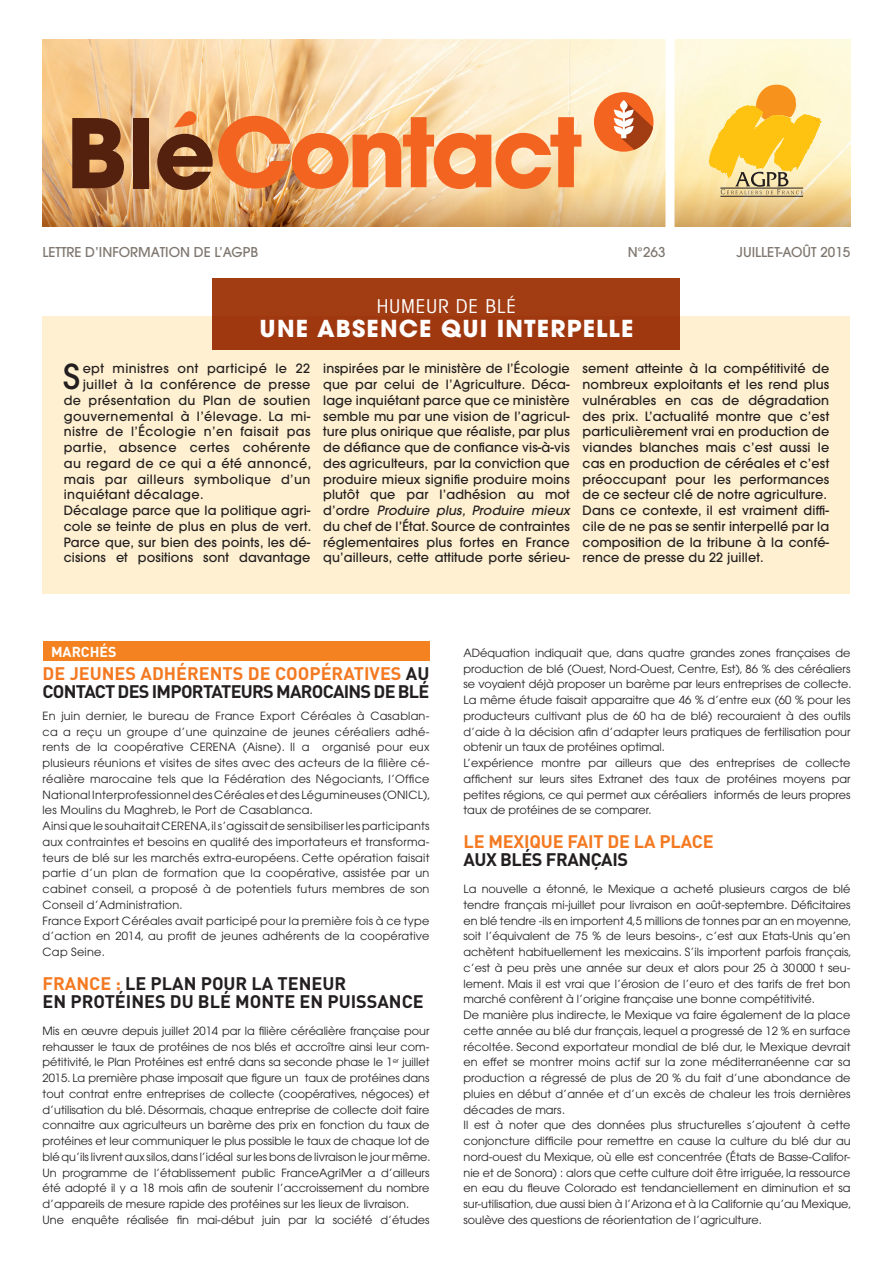
<style>
.page{position:relative;width:893px;height:1263px;background:#fff}
.page>*{position:absolute;margin:0;border:0;box-sizing:border-box;transform-origin:0 0}
.t1{font:500 34.05px "Avant Garde";color:#231f20}
.t2{font:700 23.25px "Avant Garde";letter-spacing:.05em;color:#fff}
.t3{font:condensed 19.2px "Avant Garde";letter-spacing:.05em;color:#fff}
.t4{font:700 18px/18px "DIN";letter-spacing:-.04em;color:#231f20}
.t5{font:700 18px "DIN";color:#231f20}
.t6{font:700 18px/18px "DIN";letter-spacing:-.015em;color:#f47921}
.t7{font:700 14.25px "DIN";color:#fff}
.t8{font:500 13.5px "Avant Garde";color:#7f776f}
.t9{font:500 12.75px/15.8px "Avant Garde";letter-spacing:.03em;color:#231f20;text-align:justify}
.t10{font:11.25px/15.8px "Avant Garde";color:#231f20;text-align:justify}
.s1{font-style:italic}
.s2{color:#f47921}
.s3{color:#231f20}
</style>
<div class="page">
<div style="left:43px;top:316px;width:807px;height:278px;background:#fef0d0"></div>
<img style="left:43px;top:40px;width:807px;height:125px">
<svg style="left:43px;top:165px;width:807px;height:61px;background:#e0b579"></svg>
<div style="left:43px;top:641px;width:386px;height:19px;background:#f58220"></div>
<div style="left:213px;top:279px;width:467px;height:71px;background:#a13c13"></div>
<hr style="left:720px;top:196px;width:83px;height:1px;background:#231f20">
<svg style="left:708px;top:84px;width:114px;height:110px;background:#f5cf69"></svg>
<div style="left:594px;top:92px;width:59px;height:60px;background:#f36421;border-radius:50%"></div>
<svg style="left:602px;top:96px;width:51px;height:54px"></svg>
<hr style="left:623px;top:107px;width:2px;height:29px;background:#fff">
<svg style="left:72px;top:118px;width:52px;height:70px;background:#733f24"></svg>
<div style="left:133px;top:118px;width:16px;height:70px;background:#55210f"></div>
<svg style="left:157px;top:110px;width:424px;height:80px;background:#eb9e69"></svg>
<div style="left:665px;top:25px;width:9px;height:212px;background:#fff"></div>
<p class="t8" style="left:43px;top:244px;width:217px">LETTRE D’INFORMATION DE L’AGPB</p>
<p class="t8" style="left:628px;top:244px;width:39px">N°263</p>
<p class="t8" style="left:737px;top:244px;width:115px">JUILLET-AOÛT 2015</p>
<p class="t3" style="left:377px;top:294px;width:141px">HUMEUR DE BLÉ</p>
<p class="t2" style="left:260px;top:314px;width:375px">UNE ABSENCE QUI INTERPELLE</p>
<p class="t1" style="left:63px;top:356px;width:18px">S</p>
<p class="t9" style="left:83px;top:361px;width:229px">ept ministres ont participé le 22</p>
<p class="t9" style="left:83px;top:377px;width:229px">juillet à la conférence de presse</p>
<p class="t9" style="left:64px;top:392px;width:248px">de présentation du Plan de soutien</p>
<p class="t9" style="left:64px;top:408px;width:248px">gouvernemental à l’élevage. La mi-</p>
<p class="t9" style="left:64px;top:424px;width:248px">nistre de l’Écologie n’en faisait pas</p>
<p class="t9" style="left:64px;top:440px;width:248px">partie, absence certes cohérente</p>
<p class="t9" style="left:64px;top:455px;width:249px">au regard de ce qui a été annoncé,</p>
<p class="t9" style="left:64px;top:471px;width:248px">mais par ailleurs symbolique d’un</p>
<p class="t9" style="left:64px;top:487px;width:141px">inquiétant décalage.</p>
<p class="t9" style="left:64px;top:503px;width:249px">Décalage parce que la politique agri&shy;cole se teinte de plus en plus de vert.<br>Parce que, sur bien des points, les dé&shy;cisions et positions sont davantage</p>
<p class="t9" style="left:323px;top:361px;width:248px">inspirées par le ministère de l’Écologie que par celui de l’Agriculture. Déca&shy;lage inquiétant parce que ce ministère semble mu par une vision de l’agricul&shy;ture plus onirique que réaliste, par plus de défiance que de confiance vis-à-vis des agriculteurs, par la conviction que produire mieux signifie produire moins plutôt que par l’adhésion au mot d’ordre <span class="s1">Produire plus, Produire mieux </span>du chef de l’État. Source de contraintes réglementaires plus fortes en France qu’ailleurs, cette attitude porte sérieu-</p>
<p class="t9" style="left:583px;top:361px;width:248px">sement atteinte à la compétitivité de nombreux exploitants et les rend plus vulnérables en cas de dégradation des prix. L’actualité montre que c’est particulièrement vrai en production de viandes blanches mais c’est aussi le cas en production de céréales et c’est préoccupant pour les performances de ce secteur clé de notre agriculture.</p>
<p class="t9" style="left:583px;top:503px;width:248px">Dans ce contexte, il est vraiment diffi&shy;cile de ne pas se sentir interpellé par la composition de la tribune à la confé&shy;rence de presse du 22 juillet.</p>
<p class="t7" style="left:51px;top:642px;width:67px">MARCHÉS</p>
<p class="t4" style="left:43px;top:664px;width:388px"><span class="s2">DE JEUNES ADHÉRENTS DE COOPÉRATIVES</span> AU<br>CONTACT DES IMPORTATEURS MAROCAINS DE BLÉ</p>
<p class="t10" style="left:43px;top:708px;width:390px">En juin dernier, le bureau de France Export Céréales à Casablan&shy;ca a reçu un groupe d’une quinzaine de jeunes céréaliers adhé&shy;rents de la coopérative CERENA (Aisne). Il a organisé pour eux plusieurs réunions et visites de sites avec des acteurs de la filière cé&shy;réalière marocaine tels que la Fédération des Négociants, l’Office National Interprofessionnel des Céréales et des Légumineuses (ONICL), les Moulins du Maghreb, le Port de Casablanca.</p>
<p class="t10" style="left:43px;top:818px;width:388px">Ainsi que le souhaitait CERENA, il s’agissait de sensibiliser les participants aux contraintes et besoins en qualité des importateurs et transforma&shy;teurs de blé sur les marchés extra-européens. Cette opération faisait partie d’un plan de formation que la coopérative, assistée par un cabinet conseil, a proposé à de potentiels futurs membres de son Conseil d’Administration.</p>
<p class="t10" style="left:43px;top:913px;width:388px">France Export Céréales avait participé pour la première fois à ce type d’action en 2014, au profit de jeunes adhérents de la coopérative Cap Seine.</p>
<p class="t5" style="left:43px;top:972px;width:305px"><span class="s2">FRANCE :</span> LE PLAN POUR LA TENEUR</p>
<p class="t5" style="left:43px;top:990px;width:383px">EN PROTÉINES DU BLÉ MONTE EN PUISSANCE</p>
<p class="t10" style="left:43px;top:1023px;width:390px">Mis en œuvre depuis juillet 2014 par la filière céréalière française pour rehausser le taux de protéines de nos blés et accroître ainsi leur com&shy;pétitivité, le Plan Protéines est entré dans sa seconde phase le 1<sup>er</sup> juillet 2015. La première phase imposait que figure un taux de protéines dans tout contrat entre entreprises de collecte (coopératives, négoces) et d’utilisation du blé. Désormais, chaque entreprise de collecte doit faire connaitre aux agriculteurs un barème des prix en fonction du taux de protéines et leur communiquer le plus possible le taux de chaque lot de blé qu’ils livrent aux silos,dans l’idéal sur les bons de livraison le jour même.<br>Un programme de l’établissement public FranceAgriMer a d’ailleurs été adopté il y a 18 mois afin de soutenir l’accroissement du nombre d’appareils de mesure rapide des protéines sur les lieux de livraison.</p>
<p class="t10" style="left:43px;top:1212px;width:388px">Une enquête réalisée fin mai-début juin par la société d’études</p>
<p class="t10" style="left:463px;top:645px;width:390px">ADéquation indiquait que, dans quatre grandes zones françaises de production de blé (Ouest, Nord-Ouest, Centre, Est), 86 % des céréaliers se voyaient déjà proposer un barème par leurs entreprises de collecte.<br>La même étude faisait apparaitre que 46 % d’entre eux (60 % pour les producteurs cultivant plus de 60 ha de blé) recouraient à des outils d’aide à la décision afin d’adapter leurs pratiques de fertilisation pour obtenir un taux de protéines optimal.</p>
<p class="t10" style="left:463px;top:755px;width:388px">L’expérience montre par ailleurs que des entreprises de collecte affichent sur leurs sites Extranet des taux de protéines moyens par petites régions, ce qui permet aux céréaliers informés de leurs propres taux de protéines de se comparer.</p>
<p class="t6" style="left:463px;top:832px;width:252px">LE MEXIQUE FAIT DE LA PLACE<br><span class="s3">AUX BLÉS FRANÇAIS</span></p>
<p class="t10" style="left:463px;top:881px;width:390px">La nouvelle a étonné, le Mexique a acheté plusieurs cargos de blé tendre français mi-juillet pour livraison en août-septembre. Déficitaires en blé tendre -ils en importent 4,5 millions de tonnes par an en moyenne, soit l’équivalent de 75 % de leurs besoins-, c’est aux Etats-Unis qu’en achètent habituellement les mexicains. S’ils importent parfois français, c’est à peu près une année sur deux et alors pour 25 à 30000 t seu&shy;lement. Mais il est vrai que l’érosion de l’euro et des tarifs de fret bon marché confèrent à l’origine française une bonne compétitivité.</p>
<p class="t10" style="left:463px;top:1007px;width:388px">De manière plus indirecte, le Mexique va faire également de la place cette année au blé dur français, lequel a progressé de 12 % en surface récoltée. Second exportateur mondial de blé dur, le Mexique devrait en effet se montrer moins actif sur la zone méditerranéenne car sa production a régressé de plus de 20 % du fait d’une abondance de pluies en début d’année et d’un excès de chaleur les trois dernières décades de mars.</p>
<p class="t10" style="left:463px;top:1117px;width:390px">Il est à noter que des données plus structurelles s’ajoutent à cette conjoncture difficile pour remettre en cause la culture du blé dur au nord-ouest du Mexique, où elle est concentrée (États de Basse-Califor&shy;nie et de Sonora) : alors que cette culture doit être irriguée, la ressource en eau du fleuve Colorado est tendanciellement en diminution et sa sur-utilisation, due aussi bien à l’Arizona et à la Californie qu’au Mexique, soulève des questions de réorientation de l’agriculture.</p>
</div>
